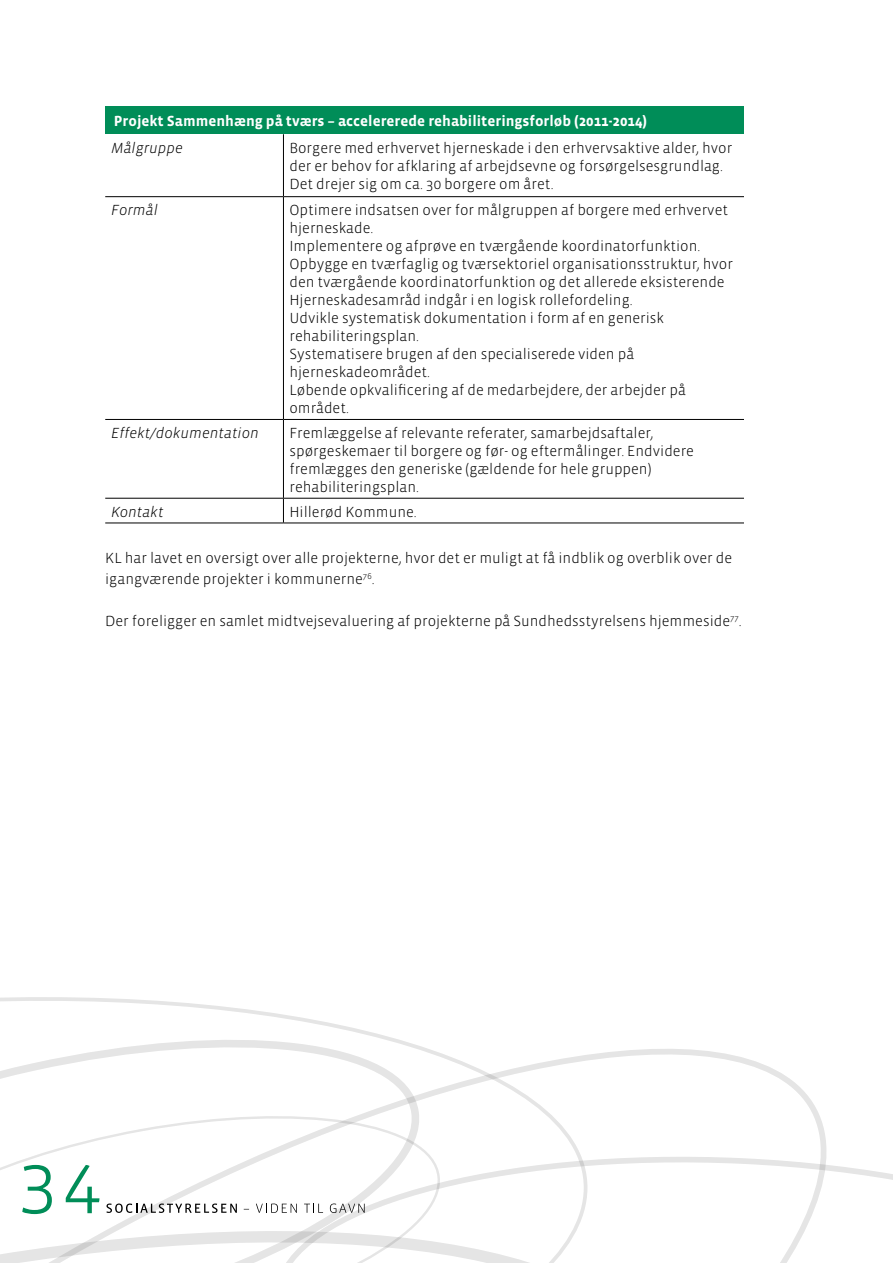
<style>
.page{position:relative;width:893px;height:1263px;background:#fff}
.page>*{position:absolute;margin:0;border:0;box-sizing:border-box;transform-origin:0 0}
.t1{font:300 87px "Vista Sans OT";color:#008d58}
.tabel_brød{font:300 15px/18px "Vista Sans OT";color:#000}
.brød{font:300 15px/21px "Vista Sans OT";color:#000}
.tabel_brød-2{font:700 15px "Vista Sans OT";color:#fff}
.tabel_brød-3{font:italic 300 15px "Vista Sans OT";color:#000}
.s1{color:#008d58}
</style>
<div class="page">
<svg style="left:826px;top:1157px;width:67px;height:23px"></svg>
<svg style="left:0;top:997px;width:428px;height:52px"></svg>
<svg style="left:419px;top:1049px;width:407px;height:214px"></svg>
<svg style="left:0;top:1040px;width:419px;height:223px"></svg>
<svg style="left:256px;top:1203px;width:41px;height:10px"></svg>
<svg style="left:304px;top:1204px;width:19px;height:9px"></svg>
<svg style="left:330px;top:1203px;width:35px;height:10px"></svg>
<svg style="left:106px;top:1203px;width:131px;height:10px"></svg>
<div style="left:105px;top:107px;width:639px;height:27px;background:#008d58"></div>
<hr style="left:283px;top:134px;width:1px;height:62px;background:#000">
<hr style="left:105px;top:196px;width:178px;height:1px;background:#000">
<hr style="left:283px;top:196px;width:461px;height:1px;background:#000">
<hr style="left:283px;top:197px;width:1px;height:222px;background:#000">
<hr style="left:105px;top:419px;width:178px;height:1px;background:#000">
<hr style="left:283px;top:419px;width:461px;height:1px;background:#000">
<hr style="left:283px;top:420px;width:1px;height:78px;background:#000">
<hr style="left:105px;top:498px;width:178px;height:1px;background:#000">
<hr style="left:283px;top:498px;width:461px;height:1px;background:#000">
<svg style="left:283px;top:499px;width:1px;height:24px"></svg>
<hr style="left:105px;top:523px;width:178px;height:1px;background:#000">
<hr style="left:283px;top:523px;width:461px;height:1px;background:#000">
<p class="tabel_brød-2" style="left:114px;top:113px;width:611px">Projekt Sammenhæng på tværs – accelererede rehabiliteringsforløb (2011-2014) <span class="s1">(2011-2014)</span></p>
<p class="tabel_brød-3" style="left:111px;top:140px;width:73px">Målgruppe</p>
<p class="tabel_brød" style="left:289px;top:139px;width:444px">Borgere med erhvervet hjerneskade i den erhvervsaktive alder, hvor der er behov for afklaring af arbejdsevne og forsørgelsesgrundlag.<br>Det drejer sig om ca. 30 borgere om året.</p>
<p class="tabel_brød-3" style="left:111px;top:203px;width:48px">Formål</p>
<p class="tabel_brød" style="left:289px;top:202px;width:440px">Optimere indsatsen over for målgruppen af borgere med erhvervet hjerneskade.</p>
<p class="tabel_brød" style="left:289px;top:238px;width:412px">Implementere og afprøve en tværgående koordinatorfunktion.</p>
<p class="tabel_brød" style="left:289px;top:256px;width:445px">Opbygge en tværfaglig og tværsektoriel organisationsstruktur, hvor den tværgående koordinatorfunktion og det allerede eksisterende<br>Hjerneskadesamråd indgår i en logisk rollefordeling.</p>
<p class="tabel_brød" style="left:289px;top:310px;width:376px">Udvikle systematisk dokumentation i form af en generisk rehabiliteringsplan.</p>
<p class="tabel_brød" style="left:289px;top:346px;width:346px">Systematisere brugen af den specialiserede viden på hjerneskadeområdet.</p>
<p class="tabel_brød" style="left:289px;top:382px;width:398px">Løbende opkvalificering af de medarbejdere, der arbejder på området.</p>
<p class="tabel_brød-3" style="left:111px;top:425px;width:149px">Effekt/dokumentation</p>
<p class="tabel_brød" style="left:289px;top:424px;width:406px">Fremlæggelse af relevante referater, samarbejdsaftaler, spørgeskemaer til borgere og før- og eftermålinger. Endvidere fremlægges den generiske (gældende for hele gruppen) rehabiliteringsplan.</p>
<p class="tabel_brød-3" style="left:111px;top:504px;width:54px">Kontakt</p>
<p class="tabel_brød" style="left:289px;top:503px;width:129px">Hillerød Kommune.</p>
<p class="brød" style="left:105px;top:548px;width:628px">KL har lavet en oversigt over alle projekterne, hvor det er muligt at få indblik og overblik over de igangværende projekter i kommunerne<sup>76</sup>.</p>
<p class="brød" style="left:105px;top:611px;width:638px">Der foreligger en samlet midtvejsevaluering af projekterne på Sundhedsstyrelsens hjemmeside<sup>77</sup>.</p>
<h1 class="t1" style="left:17px;top:1139px;width:89px">34</h1>
</div>
